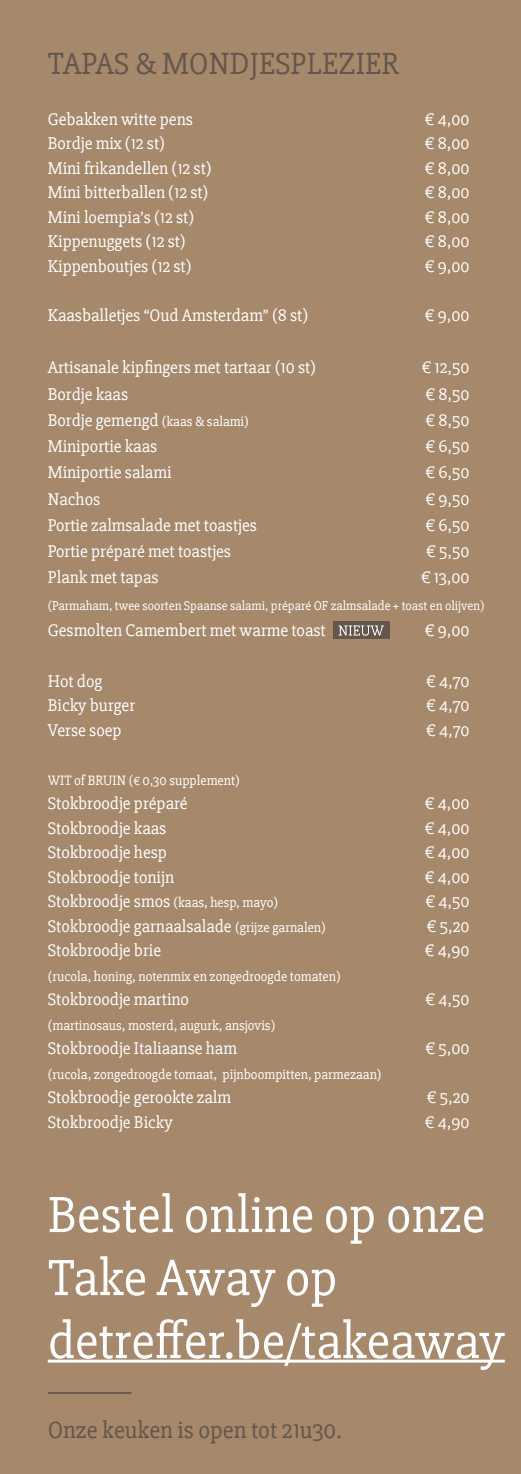
<style>
.page{position:relative;width:521px;height:1474px;background:#fff}
.page>*{position:absolute;margin:0;border:0;box-sizing:border-box;transform-origin:0 0}
.t1{font:52.5px/63px "Slabo 27 px";color:#fff}
.t2{font:31.5px "Slabo 27 px";color:#64564c}
.t3{font:24.5px "Slabo 27 px";color:#64564c}
.t4{font:17.5px "Slabo 27 px";color:#fff}
.t5{font:14px "Slabo 27 px";color:#fff}
.t6{font:13.12px "Slabo 27 px";color:#fff}
.s1{font-size:14px}
.s2{font-size:12.25px}
.s3{font-size:17.5px}
</style>
<div class="page">
<div style="left:0;top:0;width:521px;height:1473px;background:#a6886b"></div>
<hr style="left:48px;top:1359px;width:457px;height:3px;background:#fff">
<hr style="left:48px;top:1391px;width:83px;height:2px;background:#64564c">
<div style="left:333px;top:621px;width:56px;height:17px;background:#64564c"></div>
<svg style="left:339px;top:625px;width:45px;height:10px"></svg>
<h2 class="t2" style="left:48px;top:45px;width:353px">TAPAS &amp; MONDJESPLEZIER</h2>
<p class="t4" style="left:48px;top:109px;width:147px">Gebakken witte pens</p>
<p class="t4" style="left:425px;top:109px;width:46px">€ 4,00</p>
<p class="t4" style="left:48px;top:133px;width:119px">Bordje mix (12 st)</p>
<p class="t4" style="left:425px;top:133px;width:46px">€ 8,00</p>
<p class="t4" style="left:48px;top:158px;width:165px">Mini frikandellen (12 st)</p>
<p class="t4" style="left:425px;top:158px;width:46px">€ 8,00</p>
<p class="t4" style="left:48px;top:182px;width:162px">Mini bitterballen (12 st)</p>
<p class="t4" style="left:425px;top:182px;width:46px">€ 8,00</p>
<p class="t4" style="left:48px;top:207px;width:148px">Mini loempia’s (12 st)</p>
<p class="t4" style="left:425px;top:207px;width:46px">€ 8,00</p>
<p class="t4" style="left:48px;top:231px;width:140px">Kippenuggets (12 st)</p>
<p class="t4" style="left:425px;top:231px;width:46px">€ 8,00</p>
<p class="t4" style="left:48px;top:256px;width:145px">Kippenboutjes (12 st)</p>
<p class="t4" style="left:425px;top:256px;width:46px">€ 9,00</p>
<p class="t4" style="left:48px;top:305px;width:262px">Kaasballetjes “Oud Amsterdam” (8 st)</p>
<p class="t4" style="left:425px;top:305px;width:46px">€ 9,00</p>
<p class="t4" style="left:48px;top:357px;width:270px">Artisanale kipfingers met tartaar (10 st)</p>
<p class="t4" style="left:422px;top:357px;width:49px">€ 12,50</p>
<p class="t4" style="left:48px;top:383px;width:82px">Bordje kaas</p>
<p class="t4" style="left:425px;top:383px;width:46px">€ 8,50</p>
<p class="t4" style="left:48px;top:410px;width:203px">Bordje gemengd <span class="s1">(kaas &amp; salami)</span></p>
<p class="t4" style="left:425px;top:410px;width:46px">€ 8,50</p>
<p class="t4" style="left:48px;top:436px;width:111px">Miniportie kaas</p>
<p class="t4" style="left:425px;top:436px;width:46px">€ 6,50</p>
<p class="t4" style="left:48px;top:462px;width:125px">Miniportie salami</p>
<p class="t4" style="left:425px;top:462px;width:46px">€ 6,50</p>
<p class="t4" style="left:48px;top:488px;width:54px">Nachos</p>
<p class="t4" style="left:425px;top:488px;width:46px">€ 9,50</p>
<p class="t4" style="left:48px;top:515px;width:211px">Portie zalmsalade met toastjes</p>
<p class="t4" style="left:425px;top:515px;width:46px">€ 6,50</p>
<p class="t4" style="left:48px;top:541px;width:185px">Portie préparé met toastjes</p>
<p class="t4" style="left:426px;top:541px;width:45px">€ 5,50</p>
<p class="t4" style="left:48px;top:567px;width:112px">Plank met tapas</p>
<p class="t4" style="left:421px;top:567px;width:50px">€ 13,00</p>
<p class="t6" style="left:48px;top:597px;width:438px">(Parmaham, twee soorten Spaanse salami, préparé OF zalmsalade + toast en olijven)</p>
<p class="t4" style="left:48px;top:620px;width:279px">Gesmolten Camembert met warme toast</p>
<p class="t4" style="left:425px;top:620px;width:46px">€ 9,00</p>
<p class="t4" style="left:48px;top:670px;width:56px">Hot dog</p>
<p class="t4" style="left:426px;top:670px;width:45px">€ 4,70</p>
<p class="t4" style="left:48px;top:695px;width:89px">Bicky burger</p>
<p class="t4" style="left:426px;top:695px;width:45px">€ 4,70</p>
<p class="t4" style="left:48px;top:719px;width:75px">Verse soep</p>
<p class="t4" style="left:426px;top:719px;width:45px">€ 4,70</p>
<p class="t5" style="left:48px;top:772px;width:194px">WIT of BRUIN (<span class="s2">€</span> 0,30 supplement)</p>
<p class="t4" style="left:48px;top:793px;width:141px">Stokbroodje préparé</p>
<p class="t4" style="left:425px;top:793px;width:46px">€ 4,00</p>
<p class="t4" style="left:48px;top:817px;width:120px">Stokbroodje kaas</p>
<p class="t4" style="left:425px;top:817px;width:46px">€ 4,00</p>
<p class="t4" style="left:48px;top:842px;width:121px">Stokbroodje hesp</p>
<p class="t4" style="left:425px;top:842px;width:46px">€ 4,00</p>
<p class="t4" style="left:48px;top:866px;width:128px">Stokbroodje tonijn</p>
<p class="t4" style="left:425px;top:866px;width:46px">€ 4,00</p>
<p class="t5" style="left:48px;top:894px;width:232px"><span class="s3">Stokbroodje smos</span> (kaas, hesp, mayo)</p>
<p class="t4" style="left:425px;top:891px;width:46px">€ 4,50</p>
<p class="t4" style="left:48px;top:915px;width:280px">Stokbroodje garnaalsalade <span class="s1">(grijze garnalen)</span></p>
<p class="t4" style="left:427px;top:915px;width:44px">€ 5,20</p>
<p class="t4" style="left:48px;top:940px;width:115px">Stokbroodje brie</p>
<p class="t4" style="left:425px;top:940px;width:46px">€ 4,90</p>
<p class="t5" style="left:48px;top:968px;width:294px">(rucola, honing, notenmix en zongedroogde tomaten)</p>
<p class="t4" style="left:48px;top:989px;width:143px">Stokbroodje martino</p>
<p class="t4" style="left:425px;top:989px;width:46px">€ 4,50</p>
<p class="t5" style="left:48px;top:1017px;width:229px">(martinosaus, mosterd, augurk, ansjovis)</p>
<p class="t4" style="left:48px;top:1038px;width:191px">Stokbroodje Italiaanse ham</p>
<p class="t4" style="left:425px;top:1038px;width:46px">€ 5,00</p>
<p class="t5" style="left:48px;top:1066px;width:335px">(rucola, zongedroogde tomaat, pijnboompitten, parmezaan)</p>
<p class="t4" style="left:48px;top:1087px;width:185px">Stokbroodje gerookte zalm</p>
<p class="t4" style="left:427px;top:1087px;width:44px">€ 5,20</p>
<p class="t4" style="left:48px;top:1111px;width:127px">Stokbroodje Bicky</p>
<p class="t4" style="left:425px;top:1111px;width:46px">€ 4,90</p>
<h1 class="t1" style="left:48px;top:1182px;width:458px">Bestel online op onze<br>Take Away op detreffer.be/takeaway</h1>
<h3 class="t3" style="left:48px;top:1415px;width:295px">Onze keuken is open tot 21u30.</h3>
</div>
